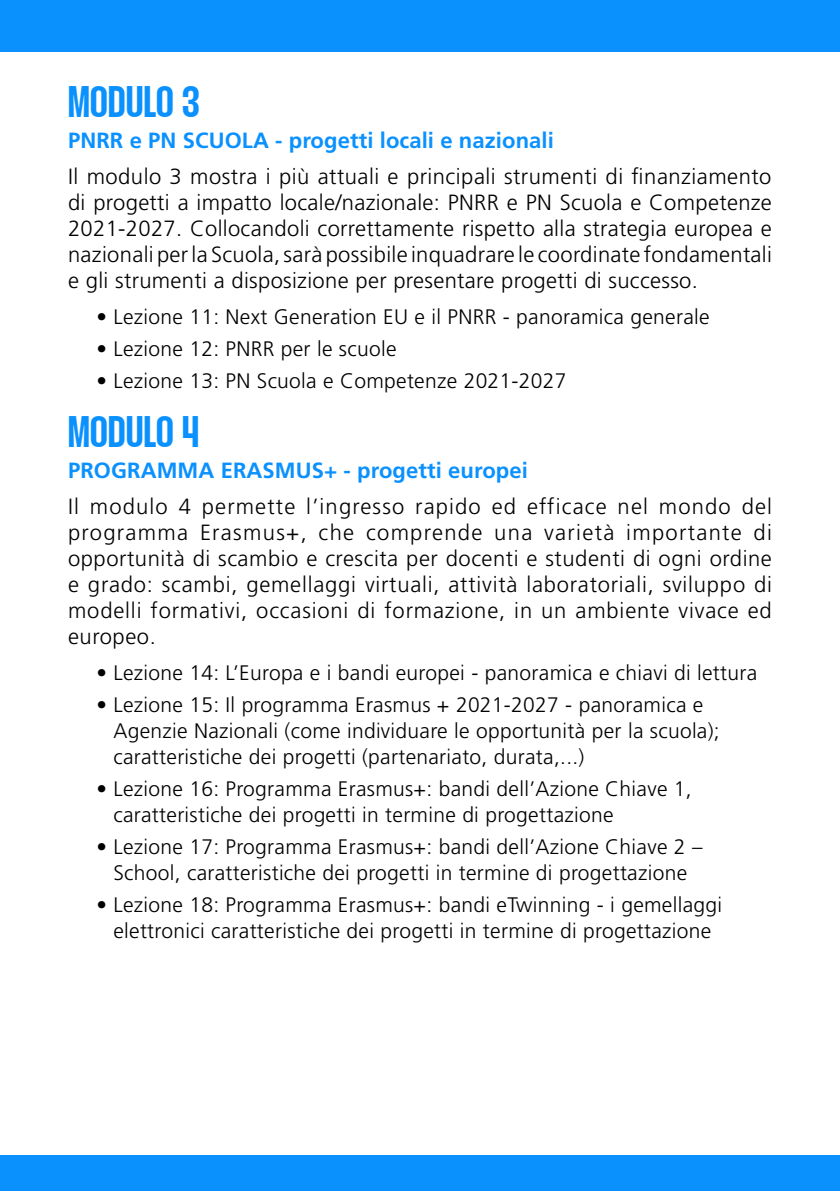
<style>
.page{position:relative;width:840px;height:1191px;background:#fff}
.page>*{position:absolute;margin:0;border:0;box-sizing:border-box;transform-origin:0 0}
.t1{font:44px "Thunder Semi Bold LC";letter-spacing:.01em;color:#0a91fe}
.t2{font:300 22px/26px "Frutiger LT Std";letter-spacing:.015em;color:#000;text-align:justify}
.t3{font:700 22px "Frutiger LT Std";letter-spacing:.005em;color:#0a91fe}
.t4{font:300 21px/26px "Frutiger LT Std";letter-spacing:.015em;color:#000}
</style>
<div class="page">
<div style="left:0;top:0;width:839px;height:51px;background:#0a91fe"></div>
<div style="left:0;top:1155px;width:839px;height:36px;background:#0a91fe"></div>
<h1 class="t1" style="left:68px;top:82px;width:133px">MODULO 3</h1>
<p class="t3" style="left:68px;top:127px;width:487px">PNRR e PN SCUOLA - progetti locali e nazionali</p>
<p class="t2" style="left:68px;top:164px;width:705px">Il modulo 3 mostra i più attuali e principali strumenti di finanziamento di progetti a impatto locale/nazionale: PNRR e PN Scuola e Competenze 2021-2027. Collocandoli correttamente rispetto alla strategia europea e nazionali per la Scuola, sarà possibile inquadrare le coordinate fondamentali e gli strumenti a disposizione per presentare progetti di successo.</p>
<p class="t4" style="left:96px;top:304px;width:614px">• Lezione 11: Next Generation EU e il PNRR - panoramica generale</p>
<p class="t4" style="left:96px;top:336px;width:301px">• Lezione 12: PNRR per le scuole</p>
<p class="t4" style="left:96px;top:368px;width:471px">• Lezione 13: PN Scuola e Competenze 2021-2027</p>
<h1 class="t1" style="left:68px;top:412px;width:132px">MODULO 4</h1>
<p class="t3" style="left:68px;top:458px;width:461px">PROGRAMMA ERASMUS+ - progetti europei</p>
<p class="t2" style="left:68px;top:494px;width:705px">Il modulo 4 permette l’ingresso rapido ed efficace nel mondo del programma Erasmus+, che comprende una varietà importante di opportunità di scambio e crescita per docenti e studenti di ogni ordine e grado: scambi, gemellaggi virtuali, attività laboratoriali, sviluppo di modelli formativi, occasioni di formazione, in un ambiente vivace ed europeo.</p>
<p class="t4" style="left:96px;top:660px;width:662px">• Lezione 14: L’Europa e i bandi europei - panoramica e chiavi di lettura</p>
<p class="t4" style="left:113px;top:692px;width:607px;text-indent:-17px">• Lezione 15: Il programma Erasmus + 2021-2027 - panoramica e<br>Agenzie Nazionali (come individuare le opportunità per la scuola); caratteristiche dei progetti (partenariato, durata,...)</p>
<p class="t4" style="left:113px;top:776px;width:579px;text-indent:-17px">• Lezione 16: Programma Erasmus+: bandi dell’Azione Chiave 1, caratteristiche dei progetti in termine di progettazione</p>
<p class="t4" style="left:96px;top:834px;width:607px;text-align:center">• Lezione 17: Programma Erasmus+: bandi dell’Azione Chiave 2 –<br>School, caratteristiche dei progetti in termine di progettazione</p>
<p class="t4" style="left:96px;top:892px;width:626px;text-align:center">• Lezione 18: Programma Erasmus+: bandi eTwinning - i gemellaggi elettronici caratteristiche dei progetti in termine di progettazione</p>
</div>
